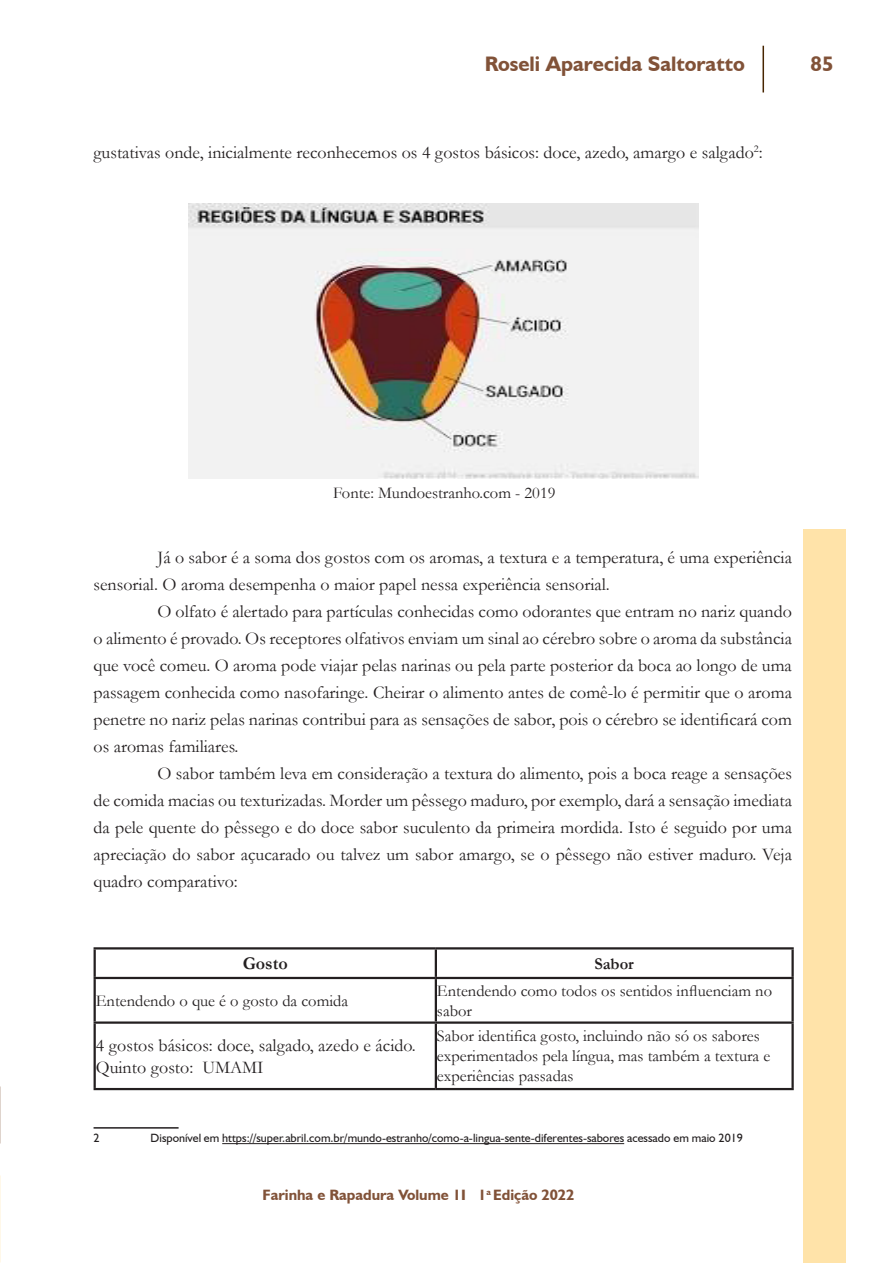
<style>
.page{position:relative;width:893px;height:1263px;background:#fff}
.page>*{position:absolute;margin:0;border:0;box-sizing:border-box;transform-origin:0 0}
.t1{font:700 21px "Humanist 521 BT";color:#815238}
.t2{font:18px/27px "Garamond";color:#231f20}
.t3{font:700 18px "Garamond";color:#231f20}
.t4{font:16.5px/19.8px "Garamond";color:#231f20}
.t5{font:700 16.5px "Garamond";color:#231f20}
.t6{font:700 15px "Humanist 521 BT";color:#815238}
.t7{font:12px "Humanist 521 BT";color:#231f20}
</style>
<div class="page">
<hr style="left:762px;top:46px;width:2px;height:46px;background:#472500">
<div style="left:804px;top:529px;width:42px;height:734px;background:#ffe3a9"></div>
<img style="left:189px;top:203px;width:510px;height:275px">
<hr style="left:94px;top:947px;width:342px;height:2px;background:#231f20">
<hr style="left:436px;top:947px;width:358px;height:2px;background:#231f20">
<hr style="left:94px;top:977px;width:342px;height:2px;background:#231f20">
<hr style="left:436px;top:977px;width:358px;height:2px;background:#231f20">
<hr style="left:94px;top:1021px;width:342px;height:3px;background:#231f20">
<hr style="left:436px;top:1021px;width:358px;height:3px;background:#231f20">
<hr style="left:94px;top:1088px;width:342px;height:2px;background:#231f20">
<hr style="left:436px;top:1088px;width:358px;height:2px;background:#231f20">
<hr style="left:94px;top:949px;width:2px;height:28px;background:#231f20">
<hr style="left:94px;top:979px;width:2px;height:42px;background:#231f20">
<hr style="left:94px;top:1024px;width:2px;height:64px;background:#231f20">
<hr style="left:435px;top:949px;width:2px;height:28px;background:#231f20">
<hr style="left:791px;top:949px;width:3px;height:28px;background:#231f20">
<hr style="left:435px;top:979px;width:2px;height:42px;background:#231f20">
<hr style="left:791px;top:979px;width:3px;height:42px;background:#231f20">
<hr style="left:435px;top:1024px;width:2px;height:64px;background:#231f20">
<hr style="left:791px;top:1024px;width:3px;height:64px;background:#231f20">
<hr style="left:94px;top:1127px;width:85px;height:1px;background:#231f20">
<hr style="left:222px;top:1143px;width:365px;height:1px;background:#231f20">
<hr style="left:587px;top:1143px;width:37px;height:1px;background:#231f20">
<p class="t1" style="left:485px;top:51px;width:262px">Roseli Aparecida Saltoratto</p>
<p class="t1" style="left:810px;top:51px;width:24px">85</p>
<p class="t2" style="left:94px;top:139px;width:671px">gustativas onde, inicialmente reconhecemos os 4 gostos básicos: doce, azedo, amargo e salgado<sup>2</sup>:</p>
<p class="t4" style="left:333px;top:482px;width:224px">Fonte: Mundoestranho.com - 2019</p>
<p class="t2" style="left:94px;top:544px;width:700px;text-indent:64px">Já o sabor é a soma dos gostos com os aromas, a textura e a temperatura, é uma experiência sensorial. O aroma desempenha o maior papel nessa experiência sensorial.</p>
<p class="t2" style="left:94px;top:598px;width:700px;text-align:justify;text-indent:64px">O olfato é alertado para partículas conhecidas como odorantes que entram no nariz quando o alimento é provado. Os receptores olfativos enviam um sinal ao cérebro sobre o aroma da substância que você comeu. O aroma pode viajar pelas narinas ou pela parte posterior da boca ao longo de uma passagem conhecida como nasofaringe. Cheirar o alimento antes de comê-lo é permitir que o aroma penetre no nariz pelas narinas contribui para as sensações de sabor, pois o cérebro se identificará com os aromas familiares.</p>
<p class="t2" style="left:94px;top:760px;width:700px;text-align:justify;text-indent:64px">O sabor também leva em consideração a textura do alimento, pois a boca reage a sensações de comida macias ou texturizadas. Morder um pêssego maduro, por exemplo, dará a sensação imediata da pele quente do pêssego e do doce sabor suculento da primeira mordida. Isto é seguido por uma apreciação do sabor açucarado ou talvez um sabor amargo, se o pêssego não estiver maduro. Veja quadro comparativo:</p>
<p class="t3" style="left:243px;top:951px;width:47px">Gosto</p>
<p class="t5" style="left:594px;top:952px;width:41px">Sabor</p>
<p class="t4" style="left:96px;top:990px;width:254px">Entendendo o que é o gosto da comida</p>
<p class="t4" style="left:437px;top:980px;width:337px">Entendendo como todos os sentidos influenciam no sabor</p>
<p class="t2" style="left:96px;top:1034px;width:321px;line-height:21.6px">4 gostos básicos: doce, salgado, azedo e ácido.<br>Quinto gosto: UMAMI</p>
<p class="t4" style="left:437px;top:1026px;width:335px">Sabor identifica gosto, incluindo não só os sabores experimentados pela língua, mas também a textura e experiências passadas</p>
<p class="t7" style="left:94px;top:1131px;width:8px">2</p>
<p class="t7" style="left:151px;top:1131px;width:594px">Disponível em https://super.abril.com.br/mundo-estranho/como-a-lingua-sente-diferentes-sabores acessado em maio 2019</p>
<p class="t6" style="left:263px;top:1185px;width:313px">Farinha e Rapadura Volume 1I 1<sup>a</sup> Edição 2022</p>
</div>
